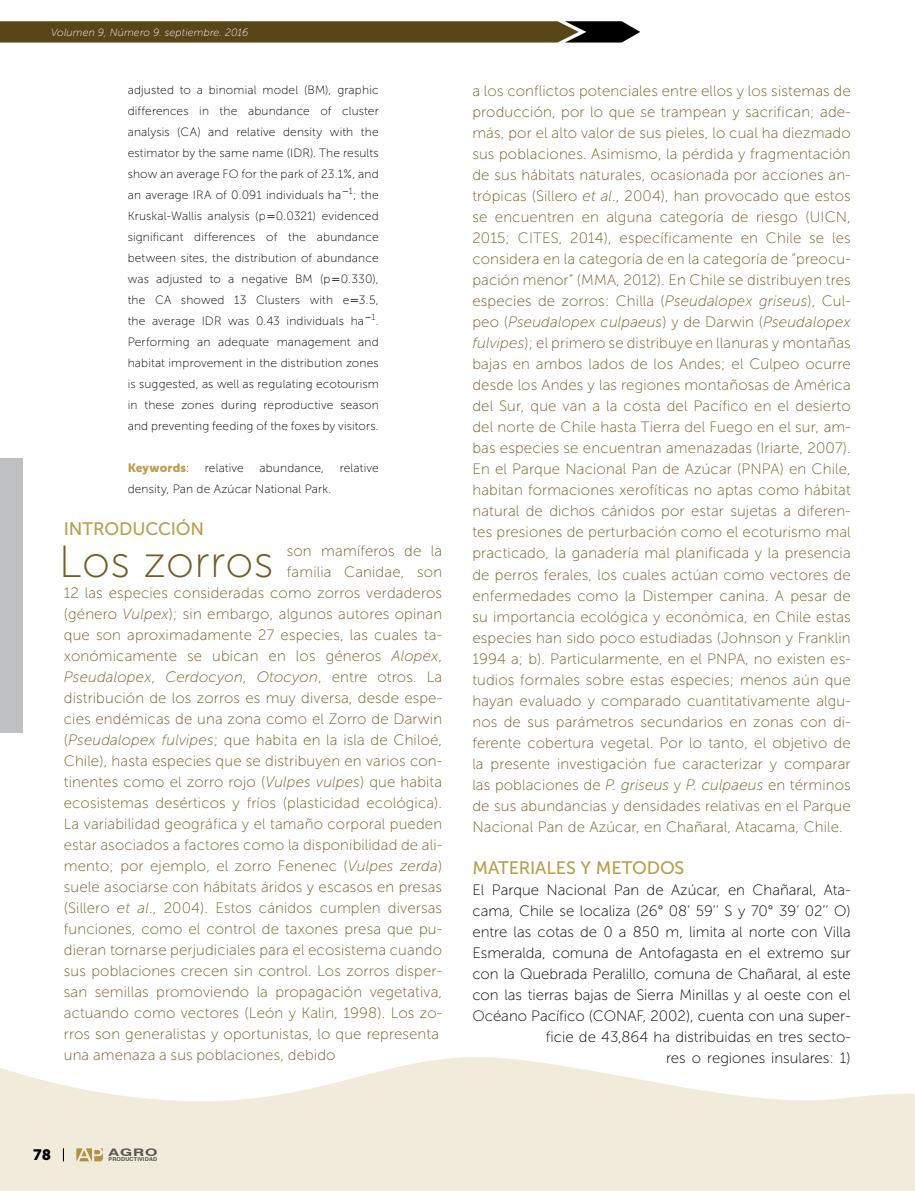
<style>
.page{position:relative;width:915px;height:1191px;background:#fff}
.page>*{position:absolute;margin:0;border:0;box-sizing:border-box;transform-origin:0 0}
.t1{font:45px "Museo Sans 100";letter-spacing:.01em;color:#765b22}
.t2{font:18px "Museo Sans 500";letter-spacing:-.005em;color:#ba9d4d}
.t3{font:15px/21px "Museo Sans 100";letter-spacing:.01em;color:#765b22;text-align:justify}
.t4{font:15px/21px "Museo Sans 100";color:#000;text-align:right}
.t5{font:italic 15px "Museo Sans 100";letter-spacing:.01em;color:#765b22}
.t6{font:15px "Museo Sans 900";color:#000}
.t7{font:300 13.5px "The Sans 3";color:#fff}
.t8{font:12px/21px "Museo Sans 100";letter-spacing:.015em;color:#000;text-align:justify}
.t9{font:12px "Museo Sans 900";letter-spacing:.01em;color:#ba9d4d}
.t10{font:italic 10.5px "Museo Sans 100";letter-spacing:.02em;color:#fff}
.t11{font:700 10.35px "Swiss 721 BT";color:#000;scale:1.52 1}
.t12{font:700 5.4px "Swiss 721 BT";letter-spacing:.03em;color:#000}
.s1{font-family:"Museo Sans 100";color:#000}
.s2{font-style:italic}
.s3{font-style:normal}
</style>
<div class="page">
<div style="left:0;top:458px;width:22px;height:275px;background:#bfc0c1"></div>
<svg style="left:0;top:21px;width:640px;height:22px;background:#5a4a23"></svg>
<svg style="left:0;top:1057px;width:914px;height:134px;fill:#f1ebdc"></svg>
<p class="t7" style="left:51px;top:21px;width:274px">Biofertilizantes y producción de caña de azúcar</p>
<p class="t10" style="left:51px;top:27px;width:199px">Volumen 9, Número 9. septiembre. 2016</p>
<p class="t8" style="left:128px;top:80px;width:252px">adjusted to a binomial model (BM), graphic differences in the abundance of cluster analysis (CA) and relative density with the estimator by the same name (IDR). The results show an average FO for the park of 23.1%, and an average IRA of 0.091 individuals ha <sup>1</sup>; the Kruskal-Wallis analysis (p 0.0321) evidenced significant differences of the abundance between sites, the distribution of abundance was adjusted to a negative BM (p 0.330), the CA showed 13 Clusters with e 3.5, the average IDR was 0.43 individuals ha <sup>1</sup>.<br>Performing an adequate management and habitat improvement in the distribution zones is suggested, as well as regulating ecotourism in these zones during reproductive season and preventing feeding of the foxes by visitors.</p>
<p class="t9" style="left:128px;top:461px;width:63px">Keywords<span class="s1">:</span></p>
<p class="t8" style="left:205px;top:458px;width:40px">relative</p>
<p class="t8" style="left:259px;top:458px;width:66px">abundance,</p>
<p class="t8" style="left:339px;top:458px;width:40px">relative</p>
<p class="t8" style="left:128px;top:479px;width:205px">density, Pan de Azúcar National Park.</p>
<p class="t2" style="left:64px;top:519px;width:142px">INTRODUCCIÓN</p>
<h1 class="t1" style="left:59px;top:538px;width:216px">Los zorros</h1>
<p class="t3" style="left:287px;top:541px;width:157px">son mamíferos de la</p>
<p class="t3" style="left:287px;top:562px;width:157px">familia Canidae, son</p>
<p class="t3" style="left:64px;top:583px;width:379px">12 las especies consideradas como zorros verdaderos</p>
<p class="t3" style="left:64px;top:604px;width:380px">(género <span class="s2">Vulpex</span>); sin embargo, algunos autores opinan</p>
<p class="t3" style="left:64px;top:625px;width:379px">que son aproximadamente 27 especies, las cuales ta-</p>
<p class="t3" style="left:64px;top:646px;width:379px">xonómicamente se ubican en los géneros <span class="s2">Alopex</span>,</p>
<p class="t5" style="left:64px;top:669px;width:380px">Pseudalopex<span class="s3">,</span> Cerdocyon<span class="s3">,</span> Otocyon<span class="s3">, entre otros. La</span></p>
<p class="t3" style="left:64px;top:688px;width:379px">distribución de los zorros es muy diversa, desde espe-</p>
<p class="t3" style="left:64px;top:709px;width:380px">cies endémicas de una zona como el Zorro de Darwin</p>
<p class="t3" style="left:64px;top:730px;width:380px">(<span class="s2">Pseudalopex fulvipes</span>; que habita en la isla de Chiloé,</p>
<p class="t3" style="left:64px;top:751px;width:380px">Chile), hasta especies que se distribuyen en varios con-</p>
<p class="t3" style="left:64px;top:772px;width:380px">tinentes como el zorro rojo (<span class="s2">Vulpes vulpes</span>) que habita</p>
<p class="t3" style="left:64px;top:793px;width:380px">ecosistemas desérticos y fríos (plasticidad ecológica).</p>
<p class="t3" style="left:64px;top:814px;width:380px">La variabilidad geográfica y el tamaño corporal pueden</p>
<p class="t3" style="left:64px;top:835px;width:380px">estar asociados a factores como la disponibilidad de ali-</p>
<p class="t3" style="left:64px;top:856px;width:380px">mento; por ejemplo, el zorro Fenenec (<span class="s2">Vulpes zerda</span>)</p>
<p class="t3" style="left:64px;top:877px;width:380px">suele asociarse con hábitats áridos y escasos en presas</p>
<p class="t3" style="left:64px;top:898px;width:380px">(Sillero <span class="s2">et al</span>., 2004). Estos cánidos cumplen diversas</p>
<p class="t3" style="left:64px;top:919px;width:380px">funciones, como el control de taxones presa que pu-</p>
<p class="t3" style="left:64px;top:940px;width:379px">dieran tornarse perjudiciales para el ecosistema cuando</p>
<p class="t3" style="left:64px;top:961px;width:380px">sus poblaciones crecen sin control. Los zorros disper-</p>
<p class="t3" style="left:64px;top:982px;width:380px">san semillas promoviendo la propagación vegetativa,</p>
<p class="t3" style="left:64px;top:1003px;width:380px">actuando como vectores (León y Kalin, 1998). Los zo-</p>
<p class="t3" style="left:64px;top:1024px;width:377px">rros son generalistas y oportunistas, lo que representa</p>
<p class="t3" style="left:64px;top:1045px;width:273px">una amenaza a sus poblaciones, debido</p>
<p class="t3" style="left:472px;top:81px;width:380px">a los conflictos potenciales entre ellos y los sistemas de producción, por lo que se trampean y sacrifican; ade&shy;más, por el alto valor de sus pieles, lo cual ha diezmado sus poblaciones. Asimismo, la pérdida y fragmentación de sus hábitats naturales, ocasionada por acciones an&shy;trópicas (Sillero <span class="s2">et al</span>., 2004), han provocado que estos se encuentren en alguna categoría de riesgo (UICN, 2015; CITES, 2014), específicamente en Chile se les considera en la categoría de en la categoría de “preocu&shy;pación menor” (MMA, 2012). En Chile se distribuyen tres especies de zorros: Chilla (<span class="s2">Pseudalopex griseus</span>), Cul&shy;peo (<span class="s2">Pseudalopex culpaeus</span>) y de Darwin (<span class="s2">Pseudalopex fulvipes</span>); el primero se distribuye en llanuras y montañas bajas en ambos lados de los Andes; el Culpeo ocurre desde los Andes y las regiones montañosas de América del Sur, que van a la costa del Pacífico en el desierto del norte de Chile hasta Tierra del Fuego en el sur, am&shy;bas especies se encuentran amenazadas (Iriarte, 2007).<br>En el Parque Nacional Pan de Azúcar (PNPA) en Chile, habitan formaciones xerofíticas no aptas como hábitat natural de dichos cánidos por estar sujetas a diferen&shy;tes presiones de perturbación como el ecoturismo mal practicado, la ganadería mal planificada y la presencia de perros ferales, los cuales actúan como vectores de enfermedades como la Distemper canina. A pesar de su importancia ecológica y económica, en Chile estas especies han sido poco estudiadas (Johnson y Franklin 1994 a; b). Particularmente, en el PNPA, no existen es&shy;tudios formales sobre estas especies; menos aún que hayan evaluado y comparado cuantitativamente algu&shy;nos de sus parámetros secundarios en zonas con di&shy;ferente cobertura vegetal. Por lo tanto, el objetivo de la presente investigación fue caracterizar y comparar las poblaciones de <span class="s2">P. griseus</span> y <span class="s2">P. culpaeus</span> en términos de sus abundancias y densidades relativas en el Parque Nacional Pan de Azúcar, en Chañaral, Atacama, Chile.</p>
<p class="t2" style="left:472px;top:857px;width:213px">MATERIALES Y METODOS</p>
<p class="t4" style="left:472px;top:879px;width:380px">El Parque Nacional Pan de Azúcar, en Chañaral, Ata&shy;cama, Chile se localiza (26° 08’ 59’’ S y 70° 39’ 02’’ O) entre las cotas de 0 a 850 m, limita al norte con Villa Esmeralda, comuna de Antofagasta en el extremo sur con la Quebrada Peralillo, comuna de Chañaral, al este con las tierras bajas de Sierra Minillas y al oeste con el Océano Pacífico (CONAF, 2002), cuenta con una super&shy;ficie de 43,864 ha distribuidas en tres secto-<br>res o regiones insulares: 1)</p>
<p class="t6" style="left:33px;top:1146px;width:19px">78</p>
<p class="t11" style="left:108px;top:1145px;width:34px">AGRO</p>
<p class="t12" style="left:108px;top:1155px;width:50px">PRODUCTIVIDAD</p>
</div>
